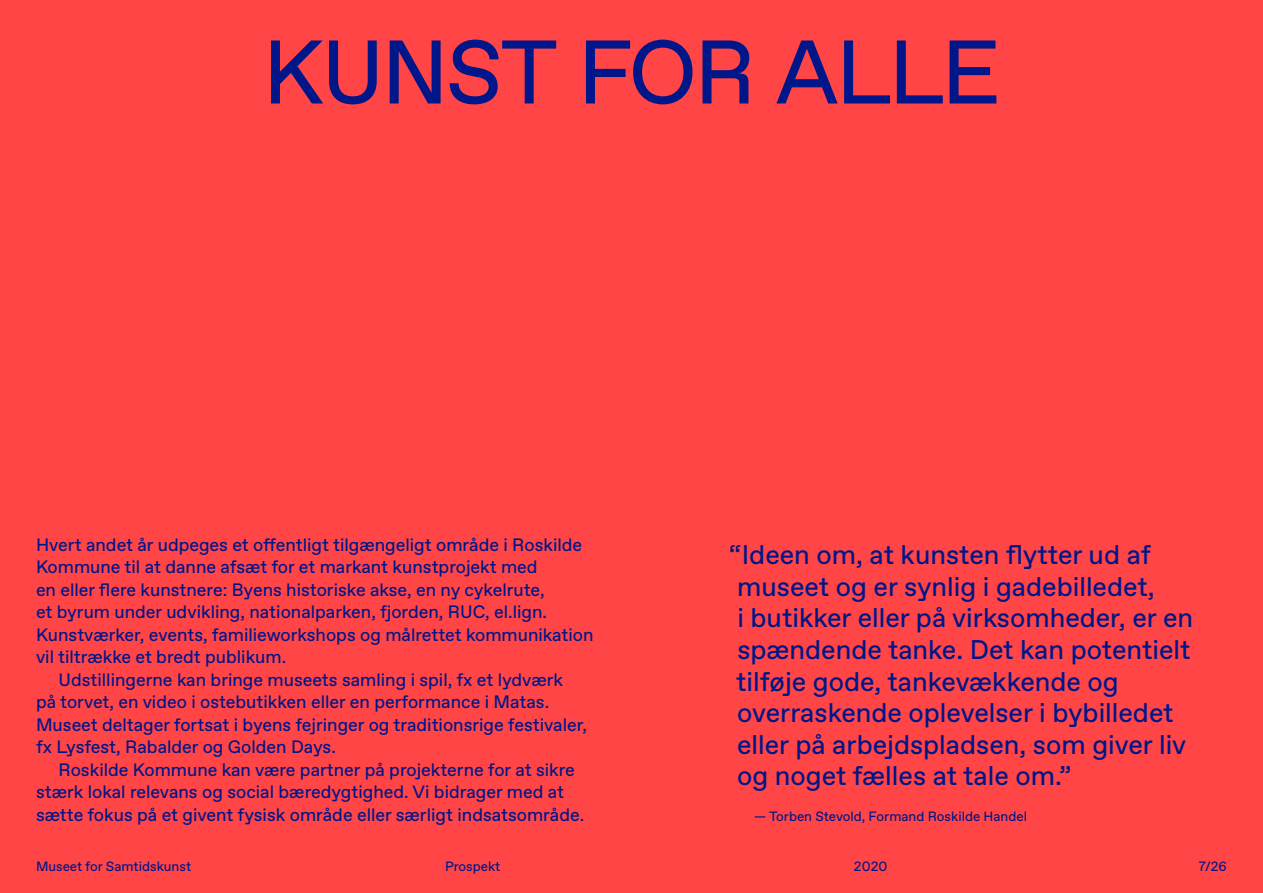
<style>
.page{position:relative;width:1263px;height:893px;background:#ff4545}
.page>*{position:absolute;margin:0;border:0;box-sizing:border-box;transform-origin:0 0}
.t1{font:90px "Favorit";letter-spacing:-.03em;color:#001689}
.t2{font:27px/31.5px "Favorit";color:#001689}
.t3{font:18px "Favorit";color:#001689}
.t4{font:13.5px "Favorit";color:#001689}
</style>
<div class="page">
<h1 class="t1" style="left:263px;top:12px;width:739px">KUNST FOR ALLE</h1>
<p class="t3" style="left:36px;top:533px;width:548px">Hvert andet år udpeges et offentligt tilgængeligt område i Roskilde</p>
<p class="t3" style="left:36px;top:555px;width:503px">Kommune til at danne afsæt for et markant kunstprojekt med</p>
<p class="t3" style="left:36px;top:578px;width:510px">en eller flere kunstnere: Byens historiske akse, en ny cykelrute,</p>
<p class="t3" style="left:36px;top:600px;width:513px">et byrum under udvikling, nationalparken, fjorden, RUC, el.lign.</p>
<p class="t3" style="left:36px;top:623px;width:559px">Kunstværker, events, familieworkshops og målrettet kommunikation</p>
<p class="t3" style="left:36px;top:645px;width:252px">vil tiltrække et bredt publikum.</p>
<p class="t3" style="left:58px;top:668px;width:506px">Udstillingerne kan bringe museets samling i spil, fx et lydværk</p>
<p class="t3" style="left:36px;top:690px;width:515px">på torvet, en video i ostebutikken eller en performance i Matas.</p>
<p class="t3" style="left:36px;top:713px;width:553px">Museet deltager fortsat i byens fejringer og traditionsrige festivaler,</p>
<p class="t3" style="left:36px;top:735px;width:301px">fx Lysfest, Rabalder og Golden Days.</p>
<p class="t3" style="left:58px;top:758px;width:518px">Roskilde Kommune kan være partner på projekterne for at sikre</p>
<p class="t3" style="left:36px;top:780px;width:530px">stærk lokal relevans og social bæredygtighed. Vi bidrager med at</p>
<p class="t3" style="left:36px;top:803px;width:550px">sætte fokus på et givent fysisk område eller særligt indsatsområde.</p>
<p class="t2" style="left:729px;top:539px;width:466px">“Ideen om, at kunsten flytter ud af museet og er synlig i gadebilledet,<br>i butikker eller på virksomheder, er en spændende tanke. Det kan potentielt tilføje gode, tankevækkende og overraskende oplevelser i bybilledet eller på arbejdspladsen, som giver liv og noget fælles at tale om.”</p>
<p class="t4" style="left:754px;top:807px;width:274px">— Torben Stevold, Formand Roskilde Handel</p>
<p class="t4" style="left:36px;top:857px;width:157px">Museet for Samtidskunst</p>
<p class="t4" style="left:445px;top:857px;width:57px">Prospekt</p>
<p class="t4" style="left:854px;top:857px;width:35px">2020</p>
<p class="t4" style="left:1199px;top:857px;width:30px">7/26</p>
</div>
